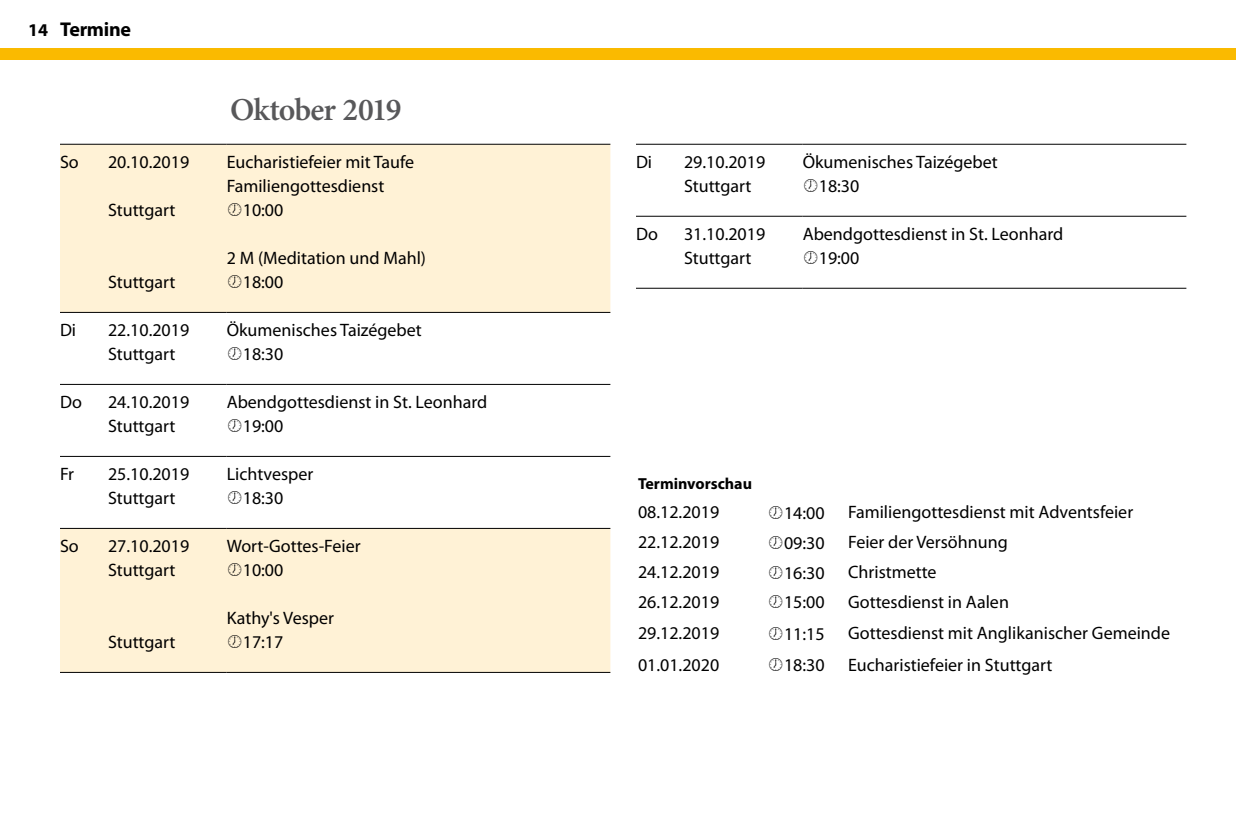
<style>
.page{position:relative;width:1236px;height:840px;background:#fff}
.page>*{position:absolute;margin:0;border:0;box-sizing:border-box;transform-origin:0 0}
.t1{font:600 32px "Minion Pro";letter-spacing:-.03em;color:#58585a}
.t2{font:700 20px "Myriad Pro";letter-spacing:-.015em;color:#000}
.t3{font:18px/24px "Myriad Pro";color:#000}
.t4{font:700 16px "Myriad Pro";color:#000}
.s1{font-size:18px}
</style>
<div class="page">
<div style="left:0;top:48px;width:1236px;height:12px;background:#faba00"></div>
<svg style="left:60px;top:145px;width:550px;height:527px;fill:#fff2d6"></svg>
<hr style="left:60px;top:144px;width:48px;height:1px;background:#000">
<hr style="left:108px;top:144px;width:119px;height:1px;background:#000">
<hr style="left:227px;top:144px;width:383px;height:1px;background:#000">
<hr style="left:60px;top:312px;width:48px;height:1px;background:#000">
<hr style="left:108px;top:312px;width:119px;height:1px;background:#000">
<hr style="left:227px;top:312px;width:383px;height:1px;background:#000">
<hr style="left:60px;top:384px;width:48px;height:1px;background:#000">
<hr style="left:108px;top:384px;width:119px;height:1px;background:#000">
<hr style="left:227px;top:384px;width:383px;height:1px;background:#000">
<hr style="left:60px;top:456px;width:48px;height:1px;background:#000">
<hr style="left:108px;top:456px;width:119px;height:1px;background:#000">
<hr style="left:227px;top:456px;width:383px;height:1px;background:#000">
<hr style="left:60px;top:528px;width:48px;height:1px;background:#000">
<hr style="left:108px;top:528px;width:119px;height:1px;background:#000">
<hr style="left:227px;top:528px;width:383px;height:1px;background:#000">
<hr style="left:60px;top:672px;width:48px;height:1px;background:#000">
<hr style="left:108px;top:672px;width:119px;height:1px;background:#000">
<hr style="left:227px;top:672px;width:383px;height:1px;background:#000">
<hr style="left:636px;top:144px;width:48px;height:1px;background:#000">
<hr style="left:684px;top:144px;width:119px;height:1px;background:#000">
<hr style="left:803px;top:144px;width:383px;height:1px;background:#000">
<hr style="left:636px;top:216px;width:48px;height:1px;background:#000">
<hr style="left:684px;top:216px;width:119px;height:1px;background:#000">
<hr style="left:803px;top:216px;width:383px;height:1px;background:#000">
<hr style="left:636px;top:288px;width:48px;height:1px;background:#000">
<hr style="left:684px;top:288px;width:119px;height:1px;background:#000">
<hr style="left:803px;top:288px;width:383px;height:1px;background:#000">
<svg style="left:228px;top:202px;width:13px;height:14px"></svg>
<svg style="left:228px;top:275px;width:13px;height:13px"></svg>
<svg style="left:228px;top:347px;width:13px;height:13px"></svg>
<svg style="left:228px;top:419px;width:13px;height:13px"></svg>
<svg style="left:228px;top:491px;width:13px;height:13px"></svg>
<svg style="left:228px;top:563px;width:13px;height:13px"></svg>
<svg style="left:228px;top:635px;width:13px;height:13px"></svg>
<p class="t2" style="left:28px;top:16px;width:105px"><span class="s1">14</span> Termine</p>
<h1 class="t1" style="left:230px;top:88px;width:173px">Oktober 2019</h1>
<p class="t3" style="left:60px;top:149px;width:20px">So</p>
<p class="t3" style="left:108px;top:149px;width:83px">20.10.2019</p>
<p class="t3" style="left:227px;top:149px;width:189px">Eucharistiefeier mit Taufe<br>Familiengottesdienst</p>
<p class="t3" style="left:108px;top:197px;width:69px">Stuttgart</p>
<p class="t3" style="left:243px;top:197px;width:42px">10:00</p>
<p class="t3" style="left:227px;top:245px;width:201px">2 M (Meditation und Mahl)</p>
<p class="t3" style="left:108px;top:270px;width:69px">Stuttgart</p>
<p class="t3" style="left:243px;top:270px;width:42px">18:00</p>
<p class="t3" style="left:60px;top:318px;width:18px">Di</p>
<p class="t3" style="left:108px;top:318px;width:83px">22.10.2019</p>
<p class="t3" style="left:227px;top:318px;width:197px">Ökumenisches Taizégebet</p>
<p class="t3" style="left:108px;top:342px;width:69px">Stuttgart</p>
<p class="t3" style="left:243px;top:342px;width:42px">18:30</p>
<p class="t3" style="left:60px;top:390px;width:23px">Do</p>
<p class="t3" style="left:108px;top:390px;width:83px">24.10.2019</p>
<p class="t3" style="left:227px;top:390px;width:262px">Abendgottesdienst in St. Leonhard</p>
<p class="t3" style="left:108px;top:414px;width:69px">Stuttgart</p>
<p class="t3" style="left:243px;top:414px;width:42px">19:00</p>
<p class="t3" style="left:60px;top:462px;width:16px">Fr</p>
<p class="t3" style="left:108px;top:462px;width:83px">25.10.2019</p>
<p class="t3" style="left:227px;top:462px;width:88px">Lichtvesper</p>
<p class="t3" style="left:108px;top:486px;width:69px">Stuttgart</p>
<p class="t3" style="left:243px;top:486px;width:42px">18:30</p>
<p class="t3" style="left:60px;top:534px;width:20px">So</p>
<p class="t3" style="left:108px;top:534px;width:83px">27.10.2019</p>
<p class="t3" style="left:227px;top:534px;width:135px">Wort-Gottes-Feier</p>
<p class="t3" style="left:108px;top:558px;width:69px">Stuttgart</p>
<p class="t3" style="left:243px;top:558px;width:42px">10:00</p>
<p class="t3" style="left:227px;top:606px;width:109px">Kathy's Vesper</p>
<p class="t3" style="left:108px;top:630px;width:69px">Stuttgart</p>
<p class="t3" style="left:243px;top:630px;width:42px">17:17</p>
<p class="t3" style="left:636px;top:150px;width:18px">Di</p>
<p class="t3" style="left:684px;top:150px;width:83px">29.10.2019</p>
<p class="t3" style="left:803px;top:150px;width:197px">Ökumenisches Taizégebet</p>
<p class="t3" style="left:684px;top:174px;width:69px">Stuttgart</p>
<p class="t3" style="left:819px;top:174px;width:42px">18:30</p>
<p class="t3" style="left:636px;top:222px;width:23px">Do</p>
<p class="t3" style="left:684px;top:222px;width:83px">31.10.2019</p>
<p class="t3" style="left:803px;top:222px;width:262px">Abendgottesdienst in St. Leonhard</p>
<p class="t3" style="left:684px;top:246px;width:69px">Stuttgart</p>
<p class="t3" style="left:819px;top:246px;width:42px">19:00</p>
<p class="t4" style="left:638px;top:473px;width:116px">Terminvorschau</p>
<p class="t3" style="left:638px;top:500px;width:83px">08.12.2019</p>
<p class="t3" style="left:784px;top:500px;width:42px">14:00</p>
<p class="t3" style="left:848px;top:500px;width:287px">Familiengottesdienst mit Adventsfeier</p>
<p class="t3" style="left:638px;top:530px;width:83px">22.12.2019</p>
<p class="t3" style="left:784px;top:530px;width:42px">09:30</p>
<p class="t3" style="left:848px;top:530px;width:161px">Feier der Versöhnung</p>
<p class="t3" style="left:638px;top:560px;width:83px">24.12.2019</p>
<p class="t3" style="left:784px;top:560px;width:42px">16:30</p>
<p class="t3" style="left:848px;top:560px;width:90px">Christmette</p>
<p class="t3" style="left:638px;top:590px;width:83px">26.12.2019</p>
<p class="t3" style="left:784px;top:590px;width:42px">15:00</p>
<p class="t3" style="left:848px;top:590px;width:162px">Gottesdienst in Aalen</p>
<p class="t3" style="left:638px;top:621px;width:83px">29.12.2019</p>
<p class="t3" style="left:784px;top:621px;width:42px">11:15</p>
<p class="t3" style="left:848px;top:621px;width:323px">Gottesdienst mit Anglikanischer Gemeinde</p>
<p class="t3" style="left:638px;top:652px;width:83px">01.01.2020</p>
<p class="t3" style="left:784px;top:653px;width:42px">18:30</p>
<p class="t3" style="left:848px;top:652px;width:206px">Eucharistiefeier in Stuttgart</p>
</div>
